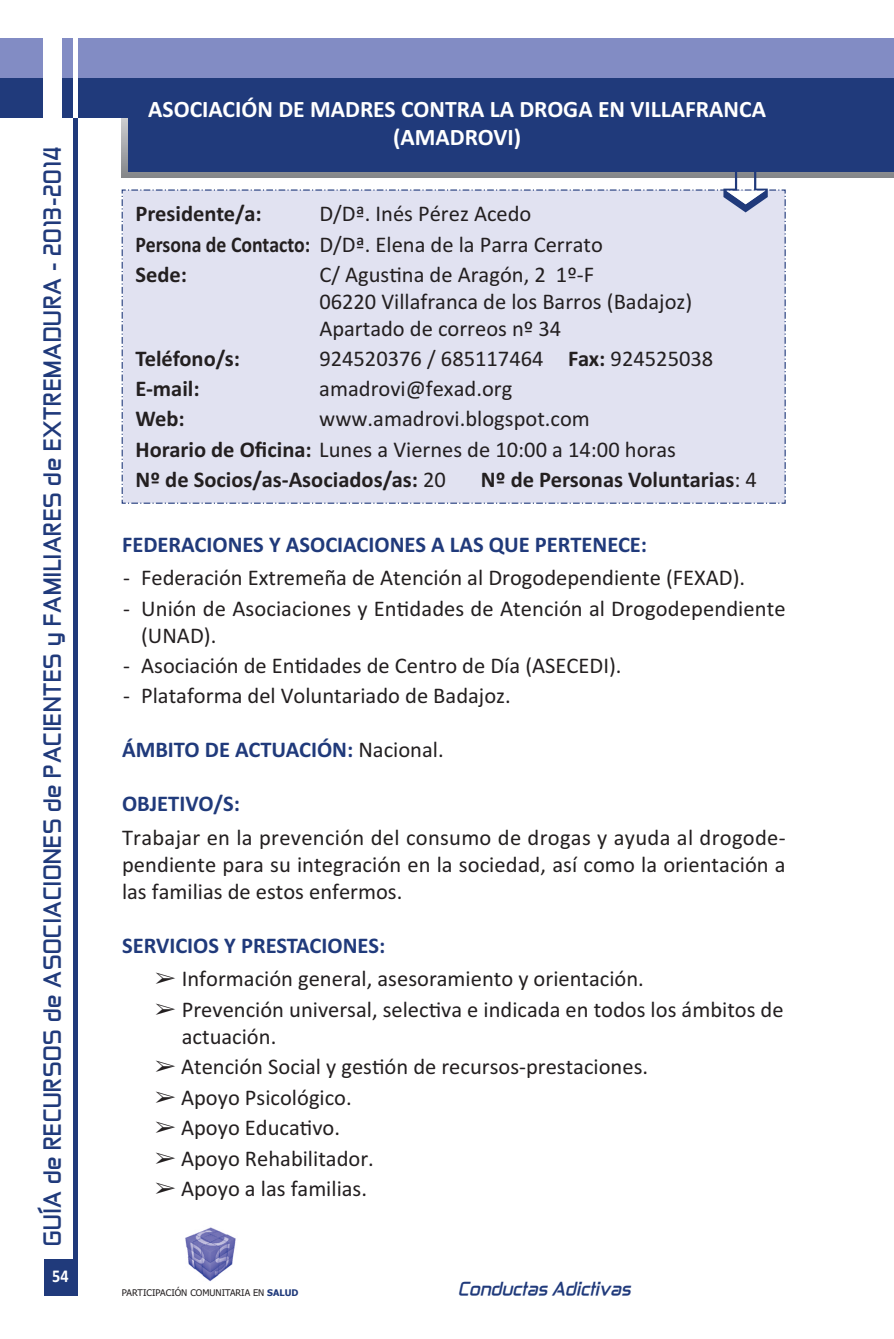
<style>
.page{position:relative;width:894px;height:1339px;background:#fff}
.page>*{position:absolute;margin:0;border:0;box-sizing:border-box;transform-origin:0 0}
.t1{font:23.62px/28.3px "Calibri Bold OTF";color:#fff;text-align:center}
.t2{font:22.5px/27px "Calibri";color:#231f20}
.t3{font:22.5px "Calibri Bold OTF";color:#203a7b}
.t4{font:22.5px "Calibri Bold OTF";color:#231f20}
.t5{font:700 19.8px "Zekton";letter-spacing:.045em;color:#203a7b}
.t6{font:18px "Calibri Bold OTF";color:#fff;scale:.9 1}
.t7{font:italic 700 15.75px "Zekton";color:#203a7b}
.t8{font:9.22px "Tahoma";color:#231f20}
.s1{font-family:"Calibri Bold OTF"}
.s2{font-family:"Calibri"}
.s3{font-family:"Calibri";color:#231f20}
.s4{font-weight:700;color:#203a7b}
</style>
<div class="page">
<div style="left:0;top:38px;width:893px;height:41px;background:#828cc4"></div>
<div style="left:0;top:79px;width:893px;height:39px;background:#203a7b"></div>
<div style="left:128px;top:79px;width:765px;height:92px;background:#203a7b"></div>
<div style="left:73px;top:38px;width:5px;height:80px;background:#fff"></div>
<div style="left:73px;top:118px;width:5px;height:1142px;background:#203a7b"></div>
<div style="left:44px;top:1258px;width:34px;height:37px;background:#203a7b"></div>
<div style="left:43px;top:38px;width:18px;height:80px;background:#fff"></div>
<svg style="left:121px;top:166px;width:665px;height:338px"></svg>
<img style="left:185px;top:1227px;width:51px;height:54px">
<p class="t5" style="left:44px;top:1246px;width:1101px;rotate:-90deg">GUÍA de RECURSOS de ASOCIACIONES de PACIENTES y FAMILIARES de EXTREMADURA - 2013-2014</p>
<p class="t6" style="left:52px;top:1269px;width:20px">54</p>
<p class="t1" style="left:148px;top:97px;width:619px">ASOCIACIÓN DE MADRES CONTRA LA DROGA EN VILLAFRANCA (AMADROVI)</p>
<p class="t4" style="left:135px;top:206px;width:128px">Presidente/a:</p>
<p class="t2" style="left:135px;top:201px;width:469px;line-height:30.2px;text-indent:184px">D/Dª. Inés Pérez Acedo<br><span class="s1">Persona de Contacto:</span> D/Dª. Elena de la Parra Cerrato</p>
<p class="t4" style="left:135px;top:266px;width:53px">Sede:</p>
<p class="t2" style="left:319px;top:262px;width:374px">C/ Agus-na de Aragón, 2 1º-F<br>06220 Villafranca de los Barros (Badajoz)<br>Apartado de correos nº 34</p>
<p class="t4" style="left:135px;top:351px;width:106px">Teléfono/s:</p>
<p class="t2" style="left:319px;top:347px;width:395px">924520376 / 685117464 <span class="s1">Fax:</span> 924525038</p>
<p class="t4" style="left:135px;top:381px;width:66px">E-mail:</p>
<p class="t2" style="left:319px;top:377px;width:194px">amadrovi@fexad.org</p>
<p class="t4" style="left:135px;top:411px;width:51px">Web:</p>
<p class="t2" style="left:135px;top:405px;width:542px;line-height:30.2px;text-indent:184px">www.amadrovi.blogspot.com<br><span class="s1">Horario de Oficina:</span> Lunes a Viernes de 10:00 a 14:00 horas</p>
<p class="t4" style="left:135px;top:471px;width:312px">Nº de Socios/as-Asociados/as: <span class="s2">20</span></p>
<p class="t4" style="left:481px;top:471px;width:277px">Nº de Personas Voluntarias<span class="s2">: 4</span></p>
<p class="t3" style="left:122px;top:537px;width:526px">FEDERACIONES Y ASOCIACIONES A LAS QUE PERTENECE:</p>
<p class="t2" style="left:123px;top:566px;width:623px">- Federación Extremeña de Atención al Drogodependiente (FEXAD).</p>
<p class="t2" style="left:141px;top:596px;width:646px;text-indent:-18px">- Unión de Asociaciones y En-dades de Atención al Drogodependiente (UNAD).</p>
<p class="t2" style="left:123px;top:653px;width:499px">- Asociación de En-dades de Centro de Día (ASECEDI).</p>
<p class="t2" style="left:123px;top:684px;width:389px">- Plataforma del Voluntariado de Badajoz.</p>
<p class="t3" style="left:122px;top:741px;width:323px">ÁMBITO DE ACTUACIÓN: <span class="s3">Nacional.</span></p>
<p class="t3" style="left:122px;top:795px;width:119px">OBJETIVO/S:</p>
<p class="t2" style="left:122px;top:825px;width:665px;text-align:justify">Trabajar en la prevención del consumo de drogas y ayuda al drogode - pendiente para su integración en la sociedad, así como la orientación a las familias de estos enfermos.</p>
<p class="t3" style="left:122px;top:937px;width:265px">SERVICIOS Y PRESTACIONES:</p>
<p class="t2" style="left:155px;top:967px;width:490px">➢ Información general, asesoramiento y orientación.</p>
<p class="t2" style="left:182px;top:997px;width:603px;text-indent:-27px">➢ Prevención universal, selec-va e indicada en todos los ámbitos de actuación.</p>
<p class="t2" style="left:155px;top:1055px;width:494px">➢ Atención Social y ges-ón de recursos-prestaciones.</p>
<p class="t2" style="left:155px;top:1085px;width:198px">➢ Apoyo Psicológico.</p>
<p class="t2" style="left:155px;top:1115px;width:186px">➢ Apoyo Educa-vo.</p>
<p class="t2" style="left:155px;top:1146px;width:220px">➢ Apoyo Rehabilitador.</p>
<p class="t2" style="left:155px;top:1176px;width:213px">➢ Apoyo a las familias.</p>
<p class="t8" style="left:122px;top:1286px;width:178px">PARTICIPACIÓN COMUNITARIA EN <span class="s4">SALUD</span></p>
<p class="t7" style="left:458px;top:1281px;width:177px">Conductas Adictivas</p>
</div>
